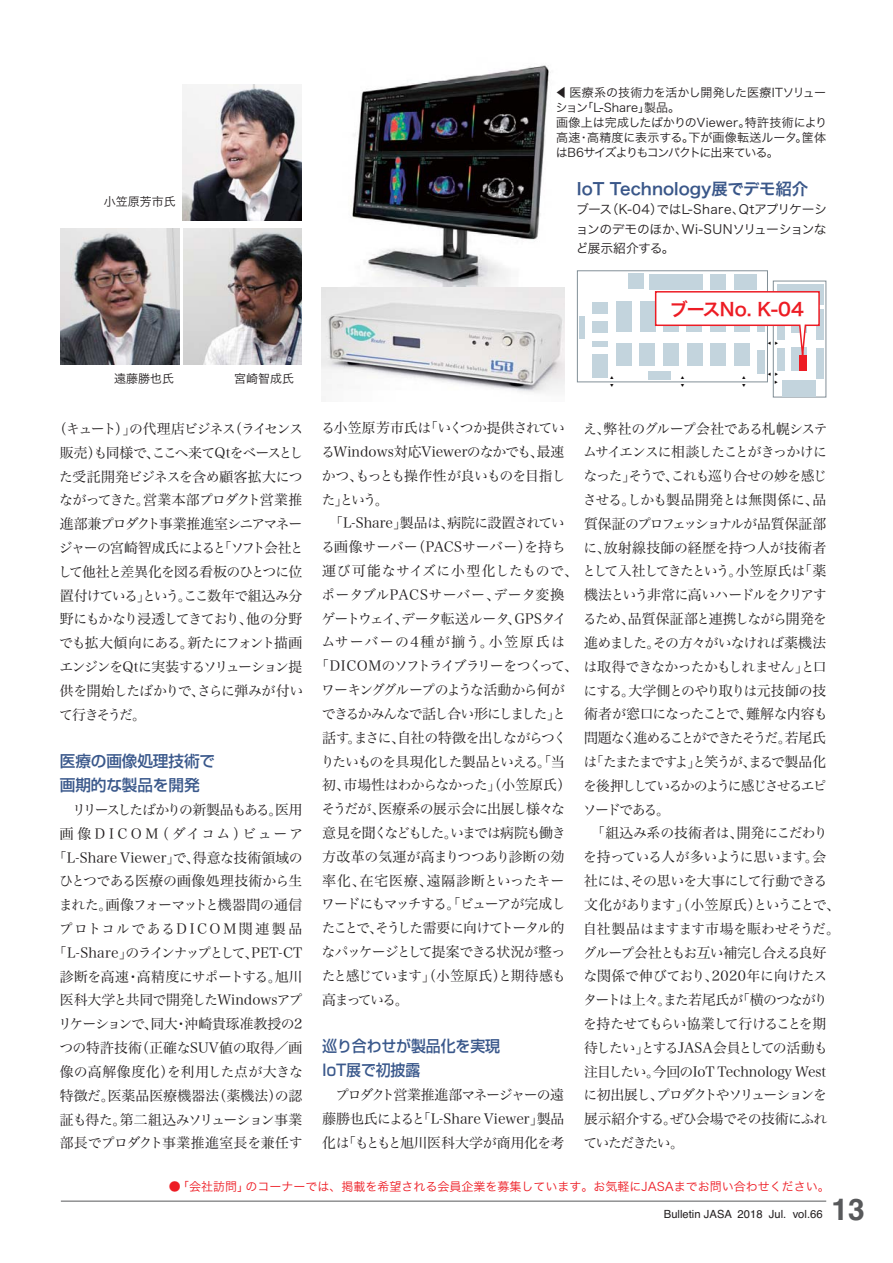
<style>
.page{position:relative;width:893px;height:1263px;background:#fff}
.page>*{position:absolute;margin:0;border:0;box-sizing:border-box;transform-origin:0 0}
.t1{font:700 30px "Helvetica";color:#58595b}
.t2{font:18px "Hira Kaku Pro W6 90 pv RKSJ H";letter-spacing:-.035em;color:#ed1c24}
.t3{font:16.5px "Hira Kaku Pro W6 90 pv RKSJ H";color:#3a5789}
.t4{font:15.75px/23.9px "Shin Go Medium 83 pv RKSJ H";letter-spacing:-.01em;color:#3a588b;scale:.95 1}
.t5{font:15.75px/23.9px "Shin Go Medium 83 pv RKSJ H";letter-spacing:-.01em;color:#3a588b}
.t6{font:13.95px/23.9px "Hira Min Pro W3 90 pv RKSJ H";letter-spacing:-.04em;color:#231f20;text-align:justify}
.t7{font:13.95px/23.9px "Hira Min Pro W3 90 pv RKSJ H";letter-spacing:-.005em;color:#231f20;text-align:right}
.t8{font:13.95px "Hira Min Pro W3 90 pv RKSJ H";letter-spacing:-.06em;color:#231f20}
.t9{font:13.95px "Hira Min Pro W3 90 pv RKSJ H";letter-spacing:-.1em;color:#231f20}
.t10{font:13.95px "Hira Min Pro W3 90 pv RKSJ H";letter-spacing:-.085em;color:#231f20}
.t11{font:13.95px "Hira Min Pro W3 90 pv RKSJ H";letter-spacing:-.01em;color:#231f20}
.t12{font:13.95px "Hira Min Pro W3 90 pv RKSJ H";letter-spacing:-.015em;color:#231f20}
.t13{font:13.95px "Hira Min Pro W3 90 pv RKSJ H";color:#231f20}
.t14{font:13.95px "Hira Min Pro W3 90 pv RKSJ H";letter-spacing:-.02em;color:#231f20}
.t15{font:13.95px "Hira Min Pro W3 90 pv RKSJ H";letter-spacing:-.09em;color:#231f20}
.t16{font:13.95px "Hira Min Pro W3 90 pv RKSJ H";letter-spacing:-.075em;color:#231f20}
.t17{font:13.95px "Hira Min Pro W3 90 pv RKSJ H";letter-spacing:-.105em;color:#231f20}
.t18{font:13.95px "Hira Min Pro W3 90 pv RKSJ H";letter-spacing:-.115em;color:#231f20}
.t19{font:13.95px "Hira Min Pro W3 90 pv RKSJ H";letter-spacing:.02em;color:#231f20}
.t20{font:13.95px "Hira Min Pro W3 90 pv RKSJ H";letter-spacing:.065em;color:#231f20}
.t21{font:13.95px "Hira Min Pro W3 90 pv RKSJ H";letter-spacing:.105em;color:#231f20}
.t22{font:12.75px/19.5px "Hira Kaku Pro W3 90 pv RKSJ H";letter-spacing:-.025em;color:#231f20;text-align:justify}
.t23{font:12px/15px "Hira Kaku Pro W3 90 pv RKSJ H";color:#231f20}
.t24{font:12px "Hira Kaku Pro W3 90 pv RKSJ H";color:#ed1c24}
.t25{font:11.25px "Helvetica";color:#231f20}
.t26{font:3.6px/4.2px "Hira Kaku Pro W3 90 pv RKSJ H";color:#050100}
</style>
<div class="page">
<hr style="left:61px;top:1201px;width:765px;height:1px;background:#58595b">
<img style="left:351px;top:65px;width:200px;height:222px">
<div style="left:577px;top:271px;width:191px;height:111px;border:1px solid #828f97"></div>
<div style="left:773px;top:281px;width:53px;height:116px;border:1px solid #828f97"></div>
<div style="left:592px;top:354px;width:16px;height:23px;background:#c3d4dd"></div>
<div style="left:593px;top:341px;width:15px;height:6px;background:#c3d4dd"></div>
<div style="left:592px;top:322px;width:16px;height:11px;background:#c3d4dd"></div>
<div style="left:593px;top:302px;width:15px;height:12px;background:#c3d4dd"></div>
<div style="left:579px;top:316px;width:6px;height:23px;background:#c3d4dd"></div>
<div style="left:616px;top:301px;width:16px;height:30px;background:#c3d4dd"></div>
<div style="left:616px;top:343px;width:16px;height:23px;background:#c3d4dd"></div>
<div style="left:639px;top:343px;width:16px;height:23px;background:#c3d4dd"></div>
<div style="left:648px;top:372px;width:23px;height:8px;background:#c3d4dd"></div>
<div style="left:640px;top:301px;width:15px;height:31px;background:#c3d4dd"></div>
<div style="left:628px;top:274px;width:15px;height:15px;background:#c3d4dd"></div>
<div style="left:710px;top:274px;width:16px;height:15px;background:#c3d4dd"></div>
<div style="left:734px;top:274px;width:22px;height:15px;background:#c3d4dd"></div>
<div style="left:649px;top:274px;width:54px;height:15px;background:#c3d4dd"></div>
<div style="left:777px;top:284px;width:47px;height:20px;background:#c3d4dd"></div>
<div style="left:816px;top:309px;width:8px;height:31px;background:#c3d4dd"></div>
<div style="left:816px;top:348px;width:8px;height:31px;background:#c3d4dd"></div>
<div style="left:782px;top:381px;width:34px;height:16px;background:#c3d4dd"></div>
<img style="left:322px;top:287px;width:242px;height:106px">
<img style="left:182px;top:84px;width:119px;height:137px">
<img style="left:183px;top:228px;width:118px;height:136px">
<img style="left:60px;top:228px;width:119px;height:136px">
<svg style="left:654px;top:290px;width:166px;height:96px"></svg>
<p class="t23" style="left:104px;top:195px;width:73px">小笠原芳市氏</p>
<p class="t23" style="left:114px;top:372px;width:61px">遠藤勝也氏</p>
<p class="t23" style="left:234px;top:372px;width:61px">宮崎智成氏</p>
<p class="t23" style="left:555px;top:86px;width:273px">◀ 医療系の技術力を活かし開発した医療ITソリューション「L-Share」製品。<br>画像上は完成したばかりのViewer。特許技術により高速・高精度に表示する。下が画像転送ルータ。筐体はB6サイズよりもコンパクトに出来ている。</p>
<p class="t3" style="left:577px;top:182px;width:233px">IoT Technology展でデモ紹介</p>
<p class="t22" style="left:576px;top:202px;width:253px">ブース（K-04）ではL-Share、Qtアプリケーションのデモのほか、Wi-SUNソリューションなど展示紹介する。</p>
<p class="t2" style="left:670px;top:302px;width:136px">ブースNo. K-04</p>
<p class="t26" style="left:610px;top:376px;width:5px">▲</p>
<p class="t26" style="left:681px;top:376px;width:5px">▲</p>
<p class="t26" style="left:742px;top:376px;width:5px">▲</p>
<p class="t26" style="left:768px;top:345px;width:5px;rotate:-90deg">▲ ▲</p>
<p class="t26" style="left:768px;top:376px;width:5px;rotate:-90deg">▲</p>
<p class="t6" style="left:321px;top:418px;width:245px">る小笠原芳市氏は「いくつか提供されてい</p>
<p class="t13" style="left:321px;top:446px;width:245px">るWindows対応Viewerのなかでも、最速</p>
<p class="t6" style="left:322px;top:465px;width:245px">かつ、もっとも操作性が良いものを目指し</p>
<p class="t6" style="left:322px;top:489px;width:69px">た」という。</p>
<p class="t14" style="left:329px;top:518px;width:237px">「L-Share」製品は、病院に設置されてい</p>
<p class="t11" style="left:321px;top:542px;width:246px">る画像サーバー（PACSサーバー）を持ち</p>
<p class="t12" style="left:322px;top:566px;width:505px">運び可能なサイズに小型化したもので、として入社してきたという。小笠原氏は「薬</p>
<p class="t19" style="left:321px;top:589px;width:244px">ポータブルPACSサーバー、データ変換</p>
<p class="t6" style="left:322px;top:608px;width:247px">ゲートウェイ、データ転送ルータ、GPSタイ</p>
<p class="t21" style="left:321px;top:637px;width:245px">ムサーバーの4種が揃う。小笠原氏は</p>
<p class="t8" style="left:315px;top:661px;width:513px">「DICOMのソフトライブラリーをつくって、は取得できなかったかもしれません」と口</p>
<p class="t10" style="left:321px;top:685px;width:245px">ワーキンググループのような活動から何が</p>
<p class="t15" style="left:322px;top:708px;width:246px">できるかみんなで話し合い形にしました」と</p>
<p class="t16" style="left:322px;top:732px;width:246px">話す。まさに、自社の特徴を出しながらつく</p>
<p class="t9" style="left:321px;top:756px;width:246px">りたいものを具現化した製品といえる。「当</p>
<p class="t6" style="left:322px;top:775px;width:251px">初、市場性はわからなかった」（小笠原氏）</p>
<p class="t6" style="left:321px;top:799px;width:245px">そうだが、医療系の展示会に出展し様々な</p>
<p class="t17" style="left:322px;top:827px;width:245px">意見を聞くなどもした。いまでは病院も働き</p>
<p class="t11" style="left:322px;top:851px;width:244px">方改革の気運が高まりつつあり診断の効</p>
<p class="t20" style="left:322px;top:875px;width:244px">率化、在宅医療、遠隔診断といったキー</p>
<p class="t9" style="left:321px;top:899px;width:246px">ワードにもマッチする。「ビューアが完成し</p>
<p class="t18" style="left:322px;top:923px;width:244px">たことで、そうした需要に向けてトータル的</p>
<p class="t6" style="left:322px;top:942px;width:245px">なパッケージとして提案できる状況が整っ</p>
<p class="t10" style="left:322px;top:970px;width:246px">たと感じています」（小笠原氏）と期待感も</p>
<p class="t6" style="left:322px;top:989px;width:88px">高まっている。</p>
<p class="t4" style="left:322px;top:1036px;width:189px">巡り合わせが製品化を実現<br>IoT展で初披露</p>
<p class="t6" style="left:322px;top:1085px;width:244px;text-indent:13px">プロダクト営業推進部マネージャーの遠藤勝也氏によると「L-Share Viewer」製品化は「もともと旭川医科大学が商用化を考</p>
<p class="t6" style="left:583px;top:418px;width:246px">え、弊社のグループ会社である札幌システムサイエンスに相談したことがきっかけになった」そうで、これも巡り合せの妙を感じさせる。しかも製品開発とは無関係に、品質保証のプロフェッショナルが品質保証部に、放射線技師の経歴を持つ人が技術者</p>
<p class="t6" style="left:583px;top:585px;width:246px">機法という非常に高いハードルをクリアするため、品質保証部と連携しながら開発を進めました。その方々がいなければ薬機法</p>
<p class="t6" style="left:583px;top:680px;width:246px">にする。大学側とのやり取りは元技師の技術者が窓口になったことで、難解な内容も問題なく進めることができたそうだ。若尾氏は「たまたまですよ」と笑うが、まるで製品化を後押ししているかのように感じさせるエピソードである。</p>
<p class="t6" style="left:583px;top:823px;width:258px;text-align:left;text-indent:8px">「組込み系の技術者は、開発にこだわりを持っている人が多いように思います。会社には、その思いを大事にして行動できる文化があります」（小笠原氏）ということで、自社製品はますます市場を賑わせそうだ。グループ会社ともお互い補完し合える良好な関係で伸びており、2020年に向けたスタートは上々。また若尾氏が「横のつながりを持たせてもらい協業して行けることを期待したい」とするJASA会員としての活動も注目したい。今回のIoT Technology Westに初出展し、プロダクトやソリューションを展示紹介する。ぜひ会場でその技術にふれていただきたい。</p>
<p class="t24" style="left:169px;top:1181px;width:662px">●「会社訪問」のコーナーでは、掲載を希望される会員企業を募集しています。お気軽にJASAまでお問い合わせください。</p>
<p class="t6" style="left:58px;top:419px;width:247px;text-indent:-5px">（キュート）」の代理店ビジネス（ライセンス販売）も同様で、ここへ来てQtをベースとした受託開発ビジネスを含め顧客拡大につながってきた。営業本部プロダクト営業推進部兼プロダクト事業推進室シニアマネージャーの宮崎智成氏によると「ソフト会社として他社と差異化を図る看板のひとつに位置付けている」という。ここ数年で組込み分野にもかなり浸透してきており、他の分野でも拡大傾向にある。新たにフォント描画エンジンをQtに実装するソリューション提供を開始したばかりで、さらに弾みが付いて行きそうだ。</p>
<p class="t5" style="left:60px;top:751px;width:157px">医療の画像処理技術で画期的な製品を開発</p>
<p class="t7" style="left:53px;top:800px;width:252px">リリースしたばかりの新製品もある。医用<br>画像DICOM（ダイコム）ビューア「L-Share Viewer」で、得意な技術領域のひとつである医療の画像処理技術から生まれた。画像フォーマットと機器間の通信プロトコルであるDICOM関連製品「L-Share」のラインナップとして、PET-CT診断を高速・高精度にサポートする。旭川医科大学と共同で開発したWindowsアプリケーションで、同大・沖崎貴琢准教授の2つの特許技術（正確なSUV値の取得／画像の高解像度化）を利用した点が大きな特徴だ。医薬品医療機器法（薬機法）の認証も得た。第二組込みソリューション事業部長でプロダクト事業推進室長を兼任す</p>
<p class="t25" style="left:664px;top:1209px;width:160px">Bulletin JASA 2018 Jul. vol.66</p>
<h1 class="t1" style="left:832px;top:1199px;width:35px">13</h1>
</div>
